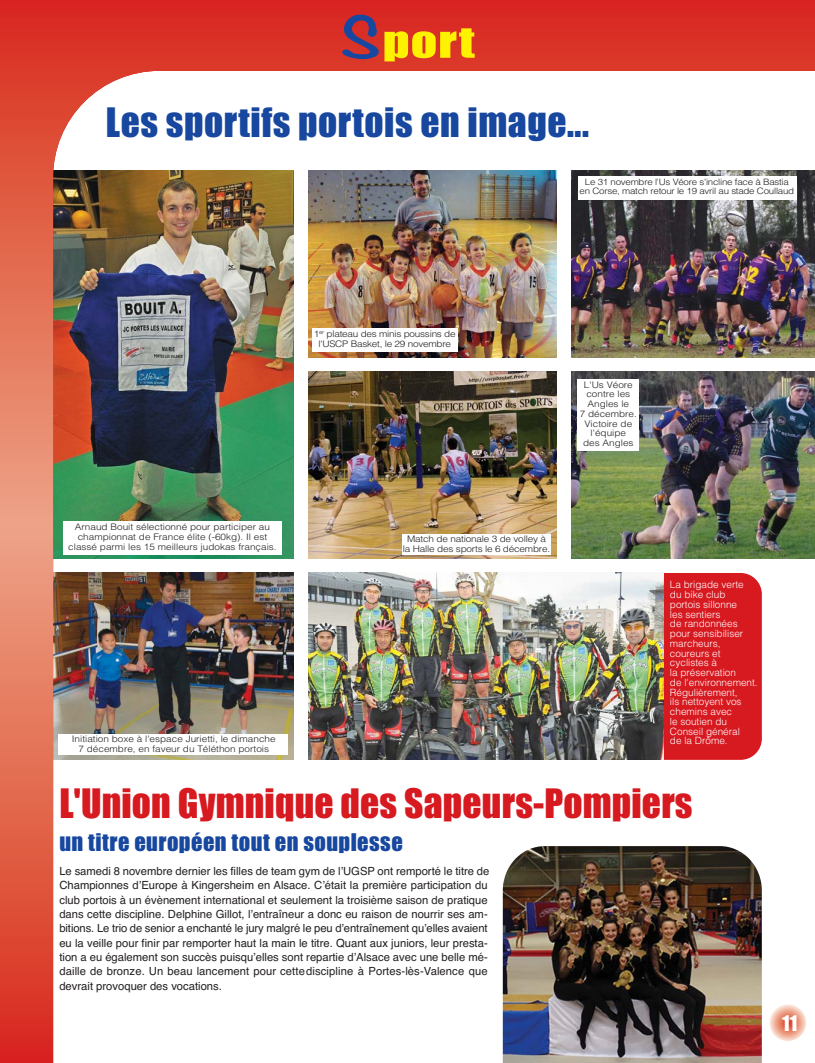
<style>
.page{position:relative;width:815px;height:1063px;background:#fff}
.page>*{position:absolute;margin:0;border:0;box-sizing:border-box;transform-origin:0 0}
.t1{font:40px "Impact";color:#fff200;scale:1.3 1}
.t2{font:37.5px "Impact";letter-spacing:.005em;color:#d71920}
.t3{font:37.5px "Impact";letter-spacing:.015em;color:#17479e}
.t4{font:22.5px "Impact";letter-spacing:.02em;color:#17479e}
.t5{font:20px "Impact";color:#fff}
.t6{font:11.25px/14.4px "Helvetica";color:#231f20}
.t7{font:300 10px/9.8px "Helvetica";color:#fff}
.t8{font:300 9px/9.8px "Helvetica";color:#231f20;text-align:center;scale:1.11 1}
.t9{font:300 9px/9.8px "Helvetica";letter-spacing:-.02em;color:#231f20;text-align:center;scale:1.11 1}
.t10{font:300 9px/9.8px "Helvetica";letter-spacing:-.025em;color:#231f20;text-align:center;scale:1.11 1}
.t11{font:300 8.75px/9.8px "Helvetica";letter-spacing:-.025em;color:#231f20;text-align:center;scale:1.11 1}
.s1{font-family:"Noteworthy";font-weight:700;font-size:50px;color:#17479e}
</style>
<div class="page">
<img style="left:0;top:0;width:815px;height:1063px">
<div style="left:63px;top:522px;width:219px;height:33px;background:#fff"></div>
<img style="left:309px;top:372px;width:248px;height:187px">
<img style="left:572px;top:372px;width:243px;height:187px">
<div style="left:402px;top:535px;width:149px;height:20px;background:#fff"></div>
<div style="left:578px;top:379px;width:61px;height:72px;background:#fff"></div>
<h1 class="t1" style="left:340px;top:29px;width:105px"><span class="s1">S</span>port</h1>
<h2 class="t3" style="left:106px;top:110px;width:485px">Les sportifs portois en image...</h2>
<p class="t11" style="left:580px;top:177px;width:195px">Le 31 novembre l'Us Véore s'incline face à Bastia en Corse, match retour le 19 avril au stade Coullaud</p>
<p class="t10" style="left:314px;top:330px;width:129px">1<sup>er</sup> plateau des minis poussins de l'USCP Basket, le 29 novembre</p>
<p class="t8" style="left:68px;top:523px;width:189px">Arnaud Bouit sélectionné pour participer au championnat de France élite (-60kg). Il est classé parmi les 15 meilleurs judokas français.</p>
<p class="t9" style="left:403px;top:535px;width:134px">Match de nationale 3 de volley à la Halle des sports le 6 décembre.</p>
<p class="t8" style="left:580px;top:380px;width:53px">L'Us Véore contre les<br>Angles le<br>7 décembre.<br>Victoire de l'équipe<br>des Angles</p>
<p class="t8" style="left:72px;top:735px;width:185px">Initiation boxe à l'espace Jurietti, le dimanche<br>7 décembre, en faveur du Téléthon portois</p>
<p class="t7" style="left:670px;top:581px;width:89px">La brigade verte du bike club portois sillonne<br>les sentiers<br>de randonnées pour sensibiliser marcheurs, coureurs et cyclistes à<br>la préservation<br>de l'environnement.<br>Régulièrement,<br>ils nettoyent vos chemins avec<br>le soutien du<br>Conseil général<br>de la Drôme.</p>
<h2 class="t2" style="left:59px;top:791px;width:635px">L'Union Gymnique des Sapeurs-Pompiers</h2>
<h3 class="t4" style="left:59px;top:835px;width:345px">un titre européen tout en souplesse</h3>
<p class="t6" style="left:59px;top:865px;width:432px">Le samedi 8 novembre dernier les filles de team gym de l’UGSP ont remporté le titre de Championnes d’Europe à Kingersheim en Alsace. C’était la première participation du club portois à un évènement international et seulement la troisième saison de pratique dans cette discipline. Delphine Gillot, l’entraîneur a donc eu raison de nourrir ses am&shy;bitions. Le trio de senior a enchanté le jury malgré le peu d’entraînement qu’elles avaient eu la veille pour finir par remporter haut la main le titre. Quant aux juniors, leur presta&shy;tion a eu également son succès puisqu’elles sont repartie d’Alsace avec une belle mé&shy;daille de bronze. Un beau lancement pour cettediscipline à Portes-lès-Valence que devrait provoquer des vocations.</p>
<h3 class="t5" style="left:782px;top:1016px;width:17px">11</h3>
</div>
